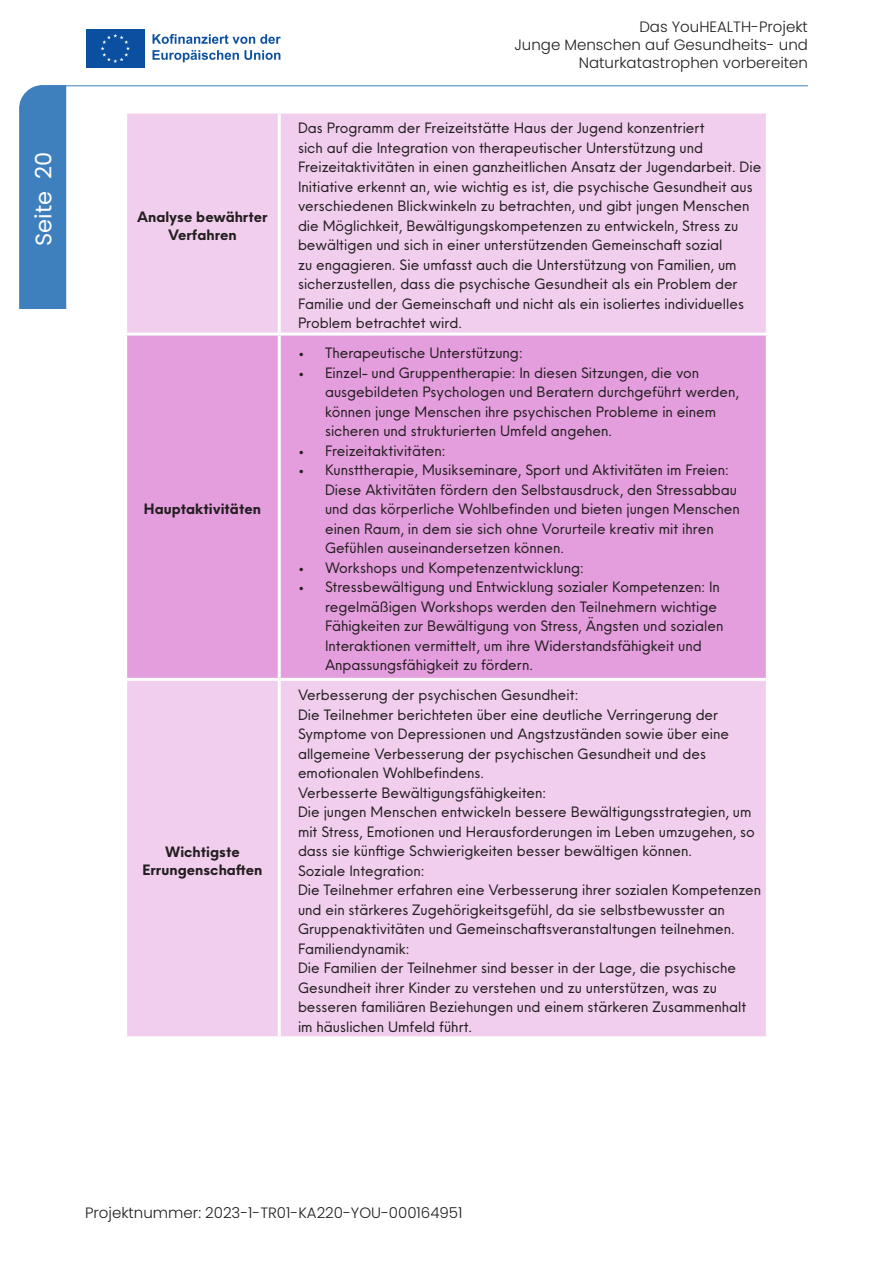
<style>
.page{position:relative;width:893px;height:1263px;background:#fff}
.page>*{position:absolute;margin:0;border:0;box-sizing:border-box;transform-origin:0 0}
.t1{font:22.5px "Poppins";color:#fff}
.tablo_bullet{font:15px/19.5px "Neue Einstellung";color:#231f20}
.t2{font:300 15px/18px "Poppins";color:#231f20;text-align:right}
.metin{font:700 15px/18px "Neue Einstellung";color:#231f20;text-align:center}
</style>
<div class="page">
<div style="left:19px;top:85px;width:47px;height:224px;background:#3e7fbd"></div>
<hr style="left:65px;top:85px;width:743px;height:1px;background:#3e7fbd">
<div style="left:85px;top:28px;width:61px;height:41px;background:#0b50a0"></div>
<svg style="left:101px;top:34px;width:29px;height:29px"></svg>
<svg style="left:153px;top:34px;width:128px;height:10px"></svg>
<svg style="left:153px;top:50px;width:127px;height:12px"></svg>
<div style="left:127px;top:114px;width:639px;height:219px;background:#f1ceee"></div>
<div style="left:127px;top:336px;width:639px;height:342px;background:#e49edd"></div>
<div style="left:127px;top:681px;width:639px;height:355px;background:#f1ceee"></div>
<hr style="left:278px;top:114px;width:3px;height:219px;background:#fff">
<hr style="left:278px;top:681px;width:3px;height:355px;background:#fff">
<hr style="left:278px;top:336px;width:3px;height:342px;background:#fff">
<h1 class="t1" style="left:31px;top:246px;width:95px;rotate:-90deg">Seite 20</h1>
<p class="metin" style="left:137px;top:207px;width:132px">Analyse bewährter<br>Verfahren</p>
<p class="metin" style="left:144px;top:500px;width:119px">Hauptaktivitäten</p>
<p class="metin" style="left:142px;top:842px;width:122px">Wichtigste<br>Errungenschaften</p>
<p class="t2" style="left:514px;top:18px;width:295px">Das YouHEALTH-Projekt<br>Junge Menschen auf Gesundheits- und<br>Naturkatastrophen vorbereiten</p>
<p class="tablo_bullet" style="left:298px;top:118px;width:465px">Das Programm der Freizeitstätte Haus der Jugend konzentriert<br>sich auf die Integration von therapeutischer Unterstützung und Freizeitaktivitäten in einen ganzheitlichen Ansatz der Jugendarbeit. Die Initiative erkennt an, wie wichtig es ist, die psychische Gesundheit aus verschiedenen Blickwinkeln zu betrachten, und gibt jungen Menschen die Möglichkeit, Bewältigungskompetenzen zu entwickeln, Stress zu bewältigen und sich in einer unterstützenden Gemeinschaft sozial<br>zu engagieren. Sie umfasst auch die Unterstützung von Familien, um sicherzustellen, dass die psychische Gesundheit als ein Problem der Familie und der Gemeinschaft und nicht als ein isoliertes individuelles Problem betrachtet wird.</p>
<p class="tablo_bullet" style="left:298px;top:343px;width:226px">• Therapeutische Unterstützung:</p>
<p class="tablo_bullet" style="left:325px;top:362px;width:416px;text-indent:-27px">• Einzel- und Gruppentherapie: In diesen Sitzungen, die von ausgebildeten Psychologen und Beratern durchgeführt werden, können junge Menschen ihre psychischen Probleme in einem sicheren und strukturierten Umfeld angehen.</p>
<p class="tablo_bullet" style="left:298px;top:440px;width:149px">• Freizeitaktivitäten:</p>
<p class="tablo_bullet" style="left:325px;top:460px;width:416px;text-indent:-27px">• Kunsttherapie, Musikseminare, Sport und Aktivitäten im Freien:<br>Diese Aktivitäten fördern den Selbstausdruck, den Stressabbau und das körperliche Wohlbefinden und bieten jungen Menschen einen Raum, in dem sie sich ohne Vorurteile kreativ mit ihren Gefühlen auseinandersetzen können.</p>
<p class="tablo_bullet" style="left:298px;top:557px;width:287px">• Workshops und Kompetenzentwicklung:</p>
<p class="tablo_bullet" style="left:325px;top:577px;width:400px;text-indent:-27px">• Stressbewältigung und Entwicklung sozialer Kompetenzen: In regelmäßigen Workshops werden den Teilnehmern wichtige Fähigkeiten zur Bewältigung von Stress, Ängsten und sozialen Interaktionen vermittelt, um ihre Widerstandsfähigkeit und Anpassungsfähigkeit zu fördern.</p>
<p class="tablo_bullet" style="left:298px;top:685px;width:282px">Verbesserung der psychischen Gesundheit:</p>
<p class="tablo_bullet" style="left:298px;top:704px;width:433px">Die Teilnehmer berichteten über eine deutliche Verringerung der Symptome von Depressionen und Angstzuständen sowie über eine allgemeine Verbesserung der psychischen Gesundheit und des emotionalen Wohlbefindens.</p>
<p class="tablo_bullet" style="left:298px;top:782px;width:250px">Verbesserte Bewältigungsfähigkeiten:</p>
<p class="tablo_bullet" style="left:298px;top:802px;width:458px">Die jungen Menschen entwickeln bessere Bewältigungsstrategien, um mit Stress, Emotionen und Herausforderungen im Leben umzugehen, so dass sie künftige Schwierigkeiten besser bewältigen können.</p>
<p class="tablo_bullet" style="left:298px;top:860px;width:128px">Soziale Integration:</p>
<p class="tablo_bullet" style="left:298px;top:880px;width:465px">Die Teilnehmer erfahren eine Verbesserung ihrer sozialen Kompetenzen und ein stärkeres Zugehörigkeitsgefühl, da sie selbstbewusster an<br>Gruppenaktivitäten und Gemeinschaftsveranstaltungen teilnehmen.</p>
<p class="tablo_bullet" style="left:298px;top:938px;width:113px">Familiendynamik:</p>
<p class="tablo_bullet" style="left:298px;top:958px;width:450px">Die Familien der Teilnehmer sind besser in der Lage, die psychische Gesundheit ihrer Kinder zu verstehen und zu unterstützen, was zu besseren familiären Beziehungen und einem stärkeren Zusammenhalt im häuslichen Umfeld führt.</p>
<p class="t2" style="left:85px;top:1203px;width:379px">Projektnummer: 2023-1-TR01-KA220-YOU-000164951</p>
</div>
